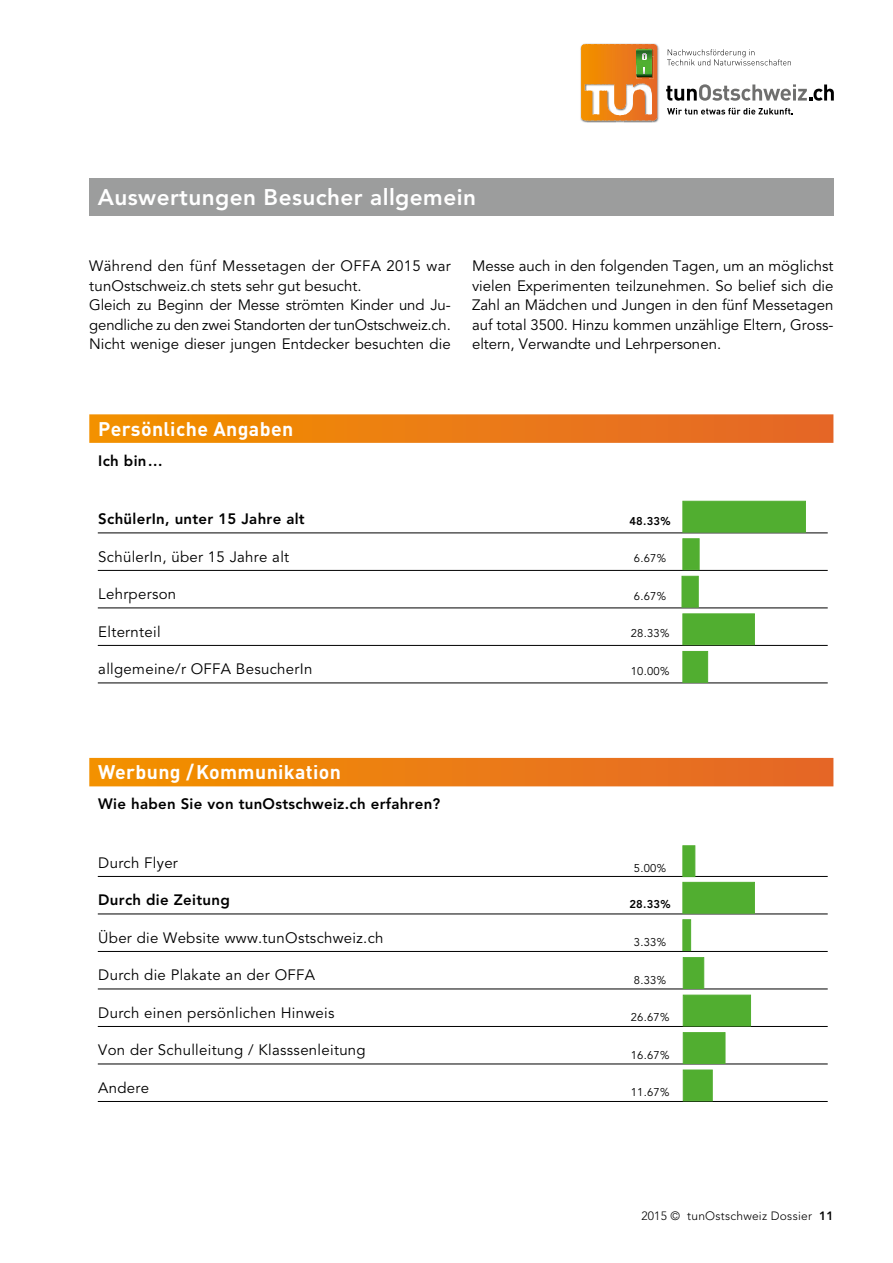
<style>
.page{position:relative;width:893px;height:1263px;background:#fff}
.page>*{position:absolute;margin:0;border:0;box-sizing:border-box;transform-origin:0 0}
.t1{font:800 22.5px "Avenir";letter-spacing:.02em;color:#fff}
.t2{font:700 19.5px "DIN Pro";letter-spacing:.02em;color:#fff}
.t3{font:15px/19.5px "Avenir";letter-spacing:.02em;color:#000;text-align:justify}
.t4{font:15px/19.5px "Avenir";color:#000}
.t5{font:800 15px "Avenir";letter-spacing:.02em;color:#000}
.t6{font:300 12px "Avenir";letter-spacing:.02em;color:#000}
.t7{font:11.25px "Avenir";letter-spacing:.02em;color:#000}
.t8{font:800 11.25px "Avenir";letter-spacing:.02em;color:#000}
.s1{font-weight:800}
</style>
<div class="page">
<img style="left:580px;top:43px;width:79px;height:7px">
<img style="left:580px;top:50px;width:7px;height:73px">
<img style="left:652px;top:50px;width:7px;height:73px">
<img style="left:587px;top:120px;width:29px;height:3px">
<img style="left:623px;top:120px;width:29px;height:3px">
<img style="left:616px;top:120px;width:7px;height:3px">
<hr style="left:581px;top:44px;width:1px;height:76px;background:#f39200">
<hr style="left:582px;top:44px;width:2px;height:76px;background:#f39100">
<hr style="left:584px;top:44px;width:1px;height:76px;background:#f39000">
<hr style="left:585px;top:44px;width:1px;height:76px;background:#f39000">
<hr style="left:586px;top:44px;width:2px;height:76px;background:#f38f00">
<hr style="left:588px;top:44px;width:2px;height:76px;background:#f28e00">
<hr style="left:590px;top:44px;width:1px;height:76px;background:#f18d00">
<hr style="left:591px;top:44px;width:1px;height:76px;background:#f18c00">
<hr style="left:592px;top:44px;width:2px;height:76px;background:#f18b00">
<hr style="left:594px;top:44px;width:2px;height:76px;background:#f18a00">
<hr style="left:596px;top:44px;width:1px;height:76px;background:#f08a01">
<hr style="left:597px;top:44px;width:1px;height:76px;background:#f08902">
<hr style="left:598px;top:44px;width:3px;height:76px;background:#f08805">
<hr style="left:601px;top:44px;width:1px;height:76px;background:#f08705">
<hr style="left:602px;top:44px;width:1px;height:76px;background:#ef8609">
<hr style="left:603px;top:44px;width:1px;height:76px;background:#ef8509">
<hr style="left:604px;top:44px;width:3px;height:76px;background:#ef850c">
<hr style="left:607px;top:44px;width:1px;height:76px;background:#ef840f">
<hr style="left:608px;top:44px;width:1px;height:76px;background:#ee830f">
<hr style="left:609px;top:44px;width:1px;height:76px;background:#ee8210">
<hr style="left:610px;top:44px;width:1px;height:76px;background:#ee8112">
<hr style="left:611px;top:44px;width:2px;height:76px;background:#ee8012">
<hr style="left:613px;top:44px;width:1px;height:76px;background:#ee8114">
<hr style="left:614px;top:44px;width:1px;height:76px;background:#ed8014">
<hr style="left:615px;top:44px;width:1px;height:76px;background:#ed7e14">
<hr style="left:616px;top:44px;width:1px;height:76px;background:#ed7e16">
<hr style="left:617px;top:44px;width:1px;height:76px;background:#ec7d16">
<hr style="left:618px;top:44px;width:2px;height:76px;background:#ec7d17">
<hr style="left:620px;top:44px;width:1px;height:76px;background:#ec7c18">
<hr style="left:621px;top:44px;width:1px;height:76px;background:#ec7b18">
<hr style="left:622px;top:44px;width:2px;height:76px;background:#eb7a1a">
<hr style="left:624px;top:44px;width:1px;height:76px;background:#eb791a">
<hr style="left:625px;top:44px;width:1px;height:76px;background:#eb791b">
<hr style="left:626px;top:44px;width:1px;height:76px;background:#eb791b">
<hr style="left:627px;top:44px;width:1px;height:76px;background:#ea781b">
<hr style="left:628px;top:44px;width:1px;height:76px;background:#ea771d">
<hr style="left:629px;top:44px;width:2px;height:76px;background:#ea761d">
<hr style="left:631px;top:44px;width:1px;height:76px;background:#ea761e">
<hr style="left:632px;top:44px;width:1px;height:76px;background:#e9751e">
<hr style="left:633px;top:44px;width:1px;height:76px;background:#e9741e">
<hr style="left:634px;top:44px;width:1px;height:76px;background:#e9731f">
<hr style="left:635px;top:44px;width:2px;height:76px;background:#e9721f">
<hr style="left:637px;top:44px;width:2px;height:76px;background:#e87120">
<hr style="left:639px;top:44px;width:2px;height:76px;background:#e87020">
<hr style="left:641px;top:44px;width:1px;height:76px;background:#e87021">
<hr style="left:642px;top:44px;width:1px;height:76px;background:#e86f21">
<hr style="left:643px;top:44px;width:2px;height:76px;background:#e76e22">
<hr style="left:645px;top:44px;width:1px;height:76px;background:#e76d22">
<hr style="left:646px;top:44px;width:2px;height:76px;background:#e76c23">
<hr style="left:648px;top:44px;width:1px;height:76px;background:#e76b23">
<hr style="left:649px;top:44px;width:2px;height:76px;background:#e66a24">
<hr style="left:651px;top:44px;width:1px;height:76px;background:#e66a24">
<hr style="left:652px;top:44px;width:2px;height:76px;background:#e66925">
<hr style="left:654px;top:44px;width:1px;height:76px;background:#e66825">
<hr style="left:655px;top:44px;width:2px;height:76px;background:#e56726">
<img style="left:652px;top:49px;width:2px;height:7px">
<img style="left:652px;top:56px;width:2px;height:23px">
<svg style="left:637px;top:49px;width:15px;height:30px"></svg>
<svg style="left:667px;top:108px;width:126px;height:7px"></svg>
<svg style="left:666px;top:84px;width:168px;height:17px"></svg>
<svg style="left:667px;top:49px;width:124px;height:16px"></svg>
<div style="left:89px;top:179px;width:744px;height:37px;background:#9c9d9d"></div>
<div style="left:89px;top:414px;width:744px;height:29px;background:linear-gradient(to right,#f39200,#e4662a)"></div>
<hr style="left:98px;top:533px;width:730px;height:1px;background:#000">
<hr style="left:98px;top:570px;width:730px;height:1px;background:#000">
<hr style="left:98px;top:608px;width:730px;height:1px;background:#000">
<hr style="left:98px;top:645px;width:730px;height:1px;background:#000">
<hr style="left:98px;top:683px;width:730px;height:1px;background:#000">
<div style="left:89px;top:758px;width:744px;height:28px;background:linear-gradient(to right,#f39200,#e4662a)"></div>
<hr style="left:98px;top:876px;width:730px;height:1px;background:#000">
<hr style="left:98px;top:914px;width:730px;height:1px;background:#000">
<hr style="left:98px;top:951px;width:730px;height:1px;background:#000">
<hr style="left:98px;top:989px;width:730px;height:1px;background:#000">
<hr style="left:98px;top:1026px;width:730px;height:1px;background:#000">
<hr style="left:98px;top:1064px;width:730px;height:1px;background:#000">
<hr style="left:98px;top:1101px;width:730px;height:1px;background:#000">
<div style="left:683px;top:1032px;width:42px;height:32px;background:#51ae30;border:1px solid #51ae30"></div>
<div style="left:683px;top:995px;width:68px;height:31px;background:#51ae30"></div>
<div style="left:683px;top:957px;width:21px;height:32px;background:#51ae30;border:1px solid #51ae30"></div>
<div style="left:682px;top:919px;width:9px;height:32px;background:#51ae30;border:1px solid #51ae30"></div>
<div style="left:682px;top:845px;width:13px;height:32px;background:#51ae30;border:1px solid #51ae30"></div>
<div style="left:682px;top:613px;width:73px;height:32px;background:#51ae30;border:1px solid #51ae30"></div>
<div style="left:682px;top:576px;width:17px;height:31px;background:#51ae30;border:1px solid #51ae30"></div>
<div style="left:682px;top:538px;width:17px;height:32px;background:#51ae30;border:1px solid #51ae30"></div>
<div style="left:682px;top:501px;width:124px;height:31px;background:#51ae30;border:1px solid #51ae30"></div>
<div style="left:682px;top:651px;width:26px;height:32px;background:#51ae30;border:1px solid #51ae30"></div>
<div style="left:682px;top:882px;width:73px;height:31px;background:#51ae30"></div>
<div style="left:683px;top:1070px;width:30px;height:31px;background:#51ae30;border:1px solid #51ae30"></div>
<h1 class="t1" style="left:98px;top:184px;width:380px">Auswertungen Besucher allgemein</h1>
<p class="t4" style="left:89px;top:257px;width:363px">Während den fünf Messetagen der OFFA 2015 war tunOstschweiz.ch stets sehr gut besucht.<br>Gleich zu Beginn der Messe strömten Kinder und Ju&shy;gendliche zu den zwei Standorten der tunOstschweiz.ch.<br>Nicht wenige dieser jungen Entdecker besuchten die</p>
<p class="t3" style="left:472px;top:257px;width:363px">Messe auch in den folgenden Tagen, um an möglichst vielen Experimenten teilzunehmen. So belief sich die Zahl an Mädchen und Jungen in den fünf Messetagen auf total 3500. Hinzu kommen unzählige Eltern, Gross&shy;eltern, Verwandte und Lehrpersonen.</p>
<h2 class="t2" style="left:98px;top:412px;width:197px">Persönliche Angaben</h2>
<p class="t5" style="left:98px;top:451px;width:66px">Ich bin…</p>
<p class="t5" style="left:98px;top:510px;width:208px">SchülerIn, unter 15 Jahre alt</p>
<p class="t3" style="left:98px;top:547px;width:192px">SchülerIn, über 15 Jahre alt</p>
<p class="t3" style="left:98px;top:585px;width:79px">Lehrperson</p>
<p class="t3" style="left:98px;top:622px;width:64px">Elternteil</p>
<p class="t3" style="left:98px;top:660px;width:216px">allgemeine/r OFFA BesucherIn</p>
<h2 class="t2" style="left:98px;top:756px;width:244px">Werbung /Kommunikation</h2>
<p class="t5" style="left:98px;top:795px;width:344px">Wie haben Sie von tunOstschweiz.ch erfahren?</p>
<p class="t3" style="left:98px;top:853px;width:81px">Durch Flyer</p>
<p class="t5" style="left:98px;top:891px;width:133px">Durch die Zeitung</p>
<p class="t3" style="left:98px;top:928px;width:287px">Über die Website www.tunOstschweiz.ch</p>
<p class="t3" style="left:98px;top:966px;width:218px">Durch die Plakate an der OFFA</p>
<p class="t3" style="left:98px;top:1003px;width:238px">Durch einen persönlichen Hinweis</p>
<p class="t3" style="left:98px;top:1041px;width:269px">Von der Schulleitung / Klasssenleitung</p>
<p class="t3" style="left:98px;top:1078px;width:52px">Andere</p>
<p class="t8" style="left:629px;top:514px;width:43px">48.33%</p>
<p class="t7" style="left:634px;top:552px;width:34px">6.67%</p>
<p class="t7" style="left:634px;top:589px;width:34px">6.67%</p>
<p class="t7" style="left:631px;top:627px;width:40px">28.33%</p>
<p class="t7" style="left:631px;top:664px;width:40px">10.00%</p>
<p class="t7" style="left:634px;top:862px;width:34px">5.00%</p>
<p class="t8" style="left:629px;top:898px;width:43px">28.33%</p>
<p class="t7" style="left:634px;top:936px;width:34px">3.33%</p>
<p class="t7" style="left:634px;top:973px;width:34px">8.33%</p>
<p class="t7" style="left:631px;top:1011px;width:40px">26.67%</p>
<p class="t7" style="left:631px;top:1048px;width:40px">16.67%</p>
<p class="t7" style="left:631px;top:1086px;width:40px">11.67%</p>
<p class="t6" style="left:641px;top:1209px;width:194px">2015 © tunOstschweiz Dossier <span class="s1">11</span></p>
</div>
